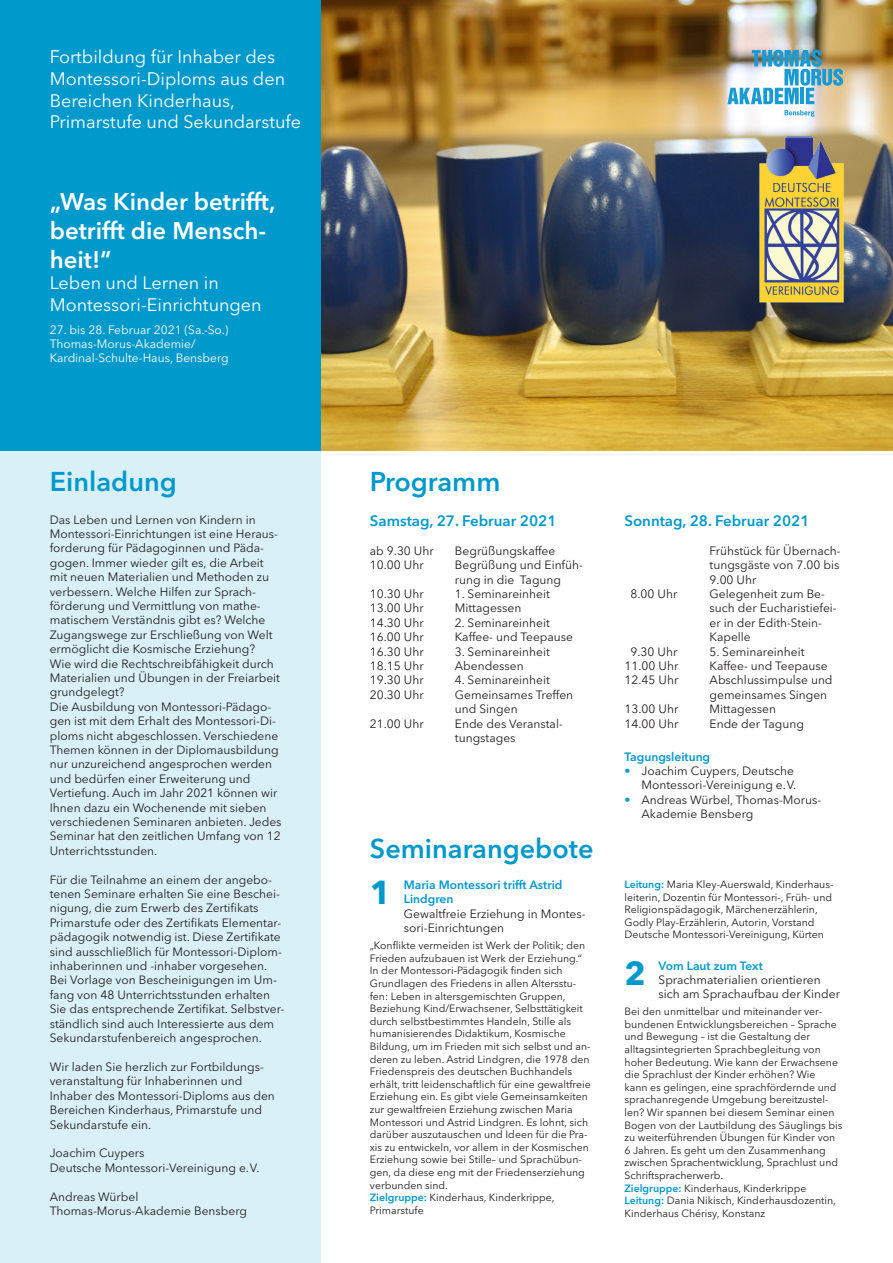
<style>
.page{position:relative;width:893px;height:1263px;background:#fff}
.page>*{position:absolute;margin:0;border:0;box-sizing:border-box;transform-origin:0 0}
.t1{font:700 33px "Avenir Next LT Pro";color:#09c}
.t2{font:600 27px "Avenir Next LT Pro";color:#09c}
.t3{font:600 24px/28.8px "Avenir Next LT Pro";color:#fff}
.t4{font:18px/21.6px "Avenir Next LT Pro";color:#fff}
.t5{font:600 15px "Avenir Next LT Pro";color:#09c}
.t6{font:12px/14.4px "Avenir Next LT Pro";color:#231f20}
.t7{font:12px/14.4px "Avenir Next LT Pro";color:#fff}
.t8{font:600 12px/14.4px "Avenir Next LT Pro";color:#09c}
.t9{font:10.5px/12.6px "Avenir Next LT Pro";color:#231f20}
.s1{font-weight:600;color:#09c}
.s2{color:#09c}
</style>
<div class="page">
<img style="left:320px;top:0;width:573px;height:451px">
<div style="left:0;top:451px;width:320px;height:812px;background:#d9f0f7"></div>
<div style="left:0;top:0;width:320px;height:451px;background:#09c"></div>
<img style="left:727px;top:50px;width:116px;height:54px">
<svg style="left:785px;top:110px;width:29px;height:7px"></svg>
<img style="left:759px;top:136px;width:84px;height:166px">
<h3 class="t4" style="left:50px;top:46px;width:253px">Fortbildung für Inhaber des<br>Montessori-Diploms aus den<br>Bereichen Kinderhaus,<br>Primarstufe und Sekundarstufe</h3>
<h3 class="t3" style="left:50px;top:187px;width:227px">„Was Kinder betrifft, betrifft die Mensch&shy;heit!“</h3>
<h3 class="t4" style="left:50px;top:272px;width:213px">Leben und Lernen in<br>Montessori-Einrichtungen</h3>
<p class="t7" style="left:50px;top:322px;width:180px">27. bis 28. Februar 2021 (Sa.-So.)<br>Thomas-Morus-Akademie/<br>Kardinal-Schulte-Haus, Bensberg</p>
<h2 class="t2" style="left:50px;top:465px;width:129px">Einladung</h2>
<h2 class="t2" style="left:370px;top:465px;width:132px">Programm</h2>
<p class="t6" style="left:50px;top:512px;width:233px">Das Leben und Lernen von Kindern in Montessori-Einrichtungen ist eine Heraus&shy;forderung für Pädagoginnen und Päda&shy;gogen. Immer wieder gilt es, die Arbeit mit neuen Materialien und Methoden zu verbessern. Welche Hilfen zur Sprach&shy;förderung und Vermittlung von mathe&shy;matischem Verständnis gibt es? Welche Zugangswege zur Erschließung von Welt ermöglicht die Kosmische Erziehung?<br>Wie wird die Rechtschreibfähigkeit durch Materialien und Übungen in der Freiarbeit grundgelegt?<br>Die Ausbildung von Montessori-Pädago&shy;gen ist mit dem Erhalt des Montessori-Di&shy;ploms nicht abgeschlossen. Verschiedene Themen können in der Diplomausbildung nur unzureichend angesprochen werden und bedürfen einer Erweiterung und Vertiefung. Auch im Jahr 2021 können wir Ihnen dazu ein Wochenende mit sieben verschiedenen Seminaren anbieten. Jedes Seminar hat den zeitlichen Umfang von 12<br>Unterrichtsstunden.</p>
<p class="t6" style="left:50px;top:872px;width:236px">Für die Teilnahme an einem der angebo&shy;tenen Seminare erhalten Sie eine Beschei&shy;nigung, die zum Erwerb des Zertifikats Primarstufe oder des Zertifikats Elementar&shy;pädagogik notwendig ist. Diese Zertifikate sind ausschließlich für Montessori-Diplom&shy;inhaberinnen und -inhaber vorgesehen.<br>Bei Vorlage von Bescheinigungen im Um&shy;fang von 48 Unterrichtsstunden erhalten Sie das entsprechende Zertifikat. Selbstver&shy;ständlich sind auch Interessierte aus dem Sekundarstufenbereich angesprochen.</p>
<p class="t6" style="left:50px;top:1059px;width:227px">Wir laden Sie herzlich zur Fortbildungs&shy;veranstaltung für Inhaberinnen und Inhaber des Montessori-Diploms aus den Bereichen Kinderhaus, Primarstufe und Sekundarstufe ein.</p>
<p class="t6" style="left:50px;top:1146px;width:211px">Joachim Cuypers<br>Deutsche Montessori-Vereinigung e.V.</p>
<p class="t6" style="left:50px;top:1189px;width:199px">Andreas Würbel<br>Thomas-Morus-Akademie Bensberg</p>
<p class="t5" style="left:370px;top:511px;width:188px">Samstag, 27. Februar 2021</p>
<p class="t6" style="left:370px;top:543px;width:65px">ab 9.30 Uhr</p>
<p class="t6" style="left:455px;top:543px;width:102px">Begrüßungskaffee</p>
<p class="t6" style="left:370px;top:558px;width:55px">10.00 Uhr</p>
<p class="t6" style="left:455px;top:558px;width:130px">Begrüßung und Einfüh&shy;rung in die Tagung</p>
<p class="t6" style="left:370px;top:586px;width:55px">10.30 Uhr</p>
<p class="t6" style="left:455px;top:586px;width:96px">1. Seminareinheit</p>
<p class="t6" style="left:370px;top:601px;width:55px">13.00 Uhr</p>
<p class="t6" style="left:455px;top:601px;width:68px">Mittagessen</p>
<p class="t6" style="left:370px;top:615px;width:55px">14.30 Uhr</p>
<p class="t6" style="left:455px;top:615px;width:96px">2. Seminareinheit</p>
<p class="t6" style="left:370px;top:630px;width:55px">16.00 Uhr</p>
<p class="t6" style="left:455px;top:630px;width:120px">Kaffee- und Teepause</p>
<p class="t6" style="left:370px;top:644px;width:55px">16.30 Uhr</p>
<p class="t6" style="left:455px;top:644px;width:96px">3. Seminareinheit</p>
<p class="t6" style="left:370px;top:658px;width:55px">18.15 Uhr</p>
<p class="t6" style="left:455px;top:658px;width:70px">Abendessen</p>
<p class="t6" style="left:370px;top:673px;width:55px">19.30 Uhr</p>
<p class="t6" style="left:455px;top:673px;width:96px">4. Seminareinheit</p>
<p class="t6" style="left:370px;top:687px;width:55px">20.30 Uhr</p>
<p class="t6" style="left:455px;top:687px;width:120px">Gemeinsames Treffen und Singen</p>
<p class="t6" style="left:370px;top:716px;width:55px">21.00 Uhr</p>
<p class="t6" style="left:455px;top:716px;width:109px">Ende des Veranstal&shy;tungstages</p>
<h2 class="t2" style="left:370px;top:832px;width:225px">Seminarangebote</h2>
<p class="t8" style="left:404px;top:878px;width:160px">Maria Montessori trifft Astrid<br>Lindgren</p>
<p class="t6" style="left:404px;top:906px;width:183px">Gewaltfreie Erziehung in Montes&shy;sori-Einrichtungen</p>
<p class="t9" style="left:370px;top:939px;width:222px">„Konflikte vermeiden ist Werk der Politik; den Frieden aufzubauen ist Werk der Erziehung.“ In der Montessori-Pädagogik finden sich Grundlagen des Friedens in allen Altersstu&shy;fen: Leben in altersgemischten Gruppen, Beziehung Kind/Erwachsener, Selbsttätigkeit durch selbstbestimmtes Handeln, Stille als humanisierendes Didaktikum, Kosmische Bildung, um im Frieden mit sich selbst und an&shy;deren zu leben. Astrid Lindgren, die 1978 den Friedenspreis des deutschen Buchhandels erhält, tritt leidenschaftlich für eine gewaltfreie Erziehung ein. Es gibt viele Gemeinsamkeiten zur gewaltfreien Erziehung zwischen Maria Montessori und Astrid Lindgren. Es lohnt, sich darüber auszutauschen und Ideen für die Pra&shy;xis zu entwickeln, vor allem in der Kosmischen Erziehung sowie bei Stille– und Sprachübun&shy;gen, da diese eng mit der Friedenserziehung verbunden sind.<br><span class="s1">Zielgruppe:</span> Kinderhaus, Kinderkrippe, Primarstufe</p>
<h1 class="t1" style="left:370px;top:872px;width:23px">1</h1>
<p class="t5" style="left:624px;top:511px;width:187px">Sonntag, 28. Februar 2021</p>
<p class="t6" style="left:710px;top:543px;width:133px;text-align:justify">Frühstück für Übernach&shy;tungsgäste von 7.00 bis 9.00 Uhr</p>
<p class="t6" style="left:630px;top:586px;width:48px">8.00 Uhr</p>
<p class="t6" style="left:710px;top:586px;width:129px">Gelegenheit zum Be&shy;such der Eucharistiefei&shy;er in der Edith-Stein-<br>Kapelle</p>
<p class="t6" style="left:630px;top:644px;width:48px">9.30 Uhr</p>
<p class="t6" style="left:710px;top:644px;width:96px">5. Seminareinheit</p>
<p class="t6" style="left:624px;top:658px;width:55px">11.00 Uhr</p>
<p class="t6" style="left:710px;top:658px;width:120px">Kaffee- und Teepause</p>
<p class="t6" style="left:624px;top:673px;width:55px">12.45 Uhr</p>
<p class="t6" style="left:710px;top:673px;width:125px">Abschlussimpulse und gemeinsames Singen</p>
<p class="t6" style="left:624px;top:702px;width:55px">13.00 Uhr</p>
<p class="t6" style="left:710px;top:702px;width:68px">Mittagessen</p>
<p class="t6" style="left:624px;top:716px;width:55px">14.00 Uhr</p>
<p class="t6" style="left:710px;top:716px;width:96px">Ende der Tagung</p>
<p class="t8" style="left:624px;top:749px;width:87px">Tagungsleitung</p>
<p class="t6" style="left:624px;top:764px;width:173px;text-align:right"><span class="s2">•</span> Joachim Cuypers, Deutsche<br>Montessori-Vereinigung e.V.</p>
<p class="t6" style="left:642px;top:792px;width:181px;text-indent:-17px"><span class="s2">•</span> Andreas Würbel, Thomas-Morus-<br>Akademie Bensberg</p>
<p class="t9" style="left:624px;top:878px;width:210px"><span class="s1">Leitung:</span> Maria Kley-Auerswald, Kinderhaus&shy;leiterin, Dozentin für Montessori-, Früh- und Religionspädagogik, Märchenerzählerin, Godly Play-Erzählerin, Autorin, Vorstand Deutsche Montessori-Vereinigung, Kürten</p>
<p class="t8" style="left:659px;top:958px;width:106px">Vom Laut zum Text</p>
<p class="t6" style="left:659px;top:973px;width:183px">Sprachmaterialien orientieren sich am Sprachaufbau der Kinder</p>
<p class="t9" style="left:624px;top:1005px;width:219px">Bei den unmittelbar und miteinander ver&shy;bundenen Entwicklungsbereichen – Sprache und Bewegung – ist die Gestaltung der alltagsintegrierten Sprachbegleitung von hoher Bedeutung. Wie kann der Erwachsene die Sprachlust der Kinder erhöhen? Wie<br>kann es gelingen, eine sprachfördernde und sprachanregende Umgebung bereitzustel&shy;len? Wir spannen bei diesem Seminar einen Bogen von der Lautbildung des Säuglings bis zu weiterführenden Übungen für Kinder von 6 Jahren. Es geht um den Zusammenhang zwischen Sprachentwicklung, Sprachlust und Schriftspracherwerb.<br><span class="s1">Zielgruppe:</span> Kinderhaus, Kinderkrippe <span class="s1">Leitung:</span> Dania Nikisch, Kinderhausdozentin, Kinderhaus Chérisy, Konstanz</p>
<h1 class="t1" style="left:625px;top:953px;width:23px">2</h1>
</div>
